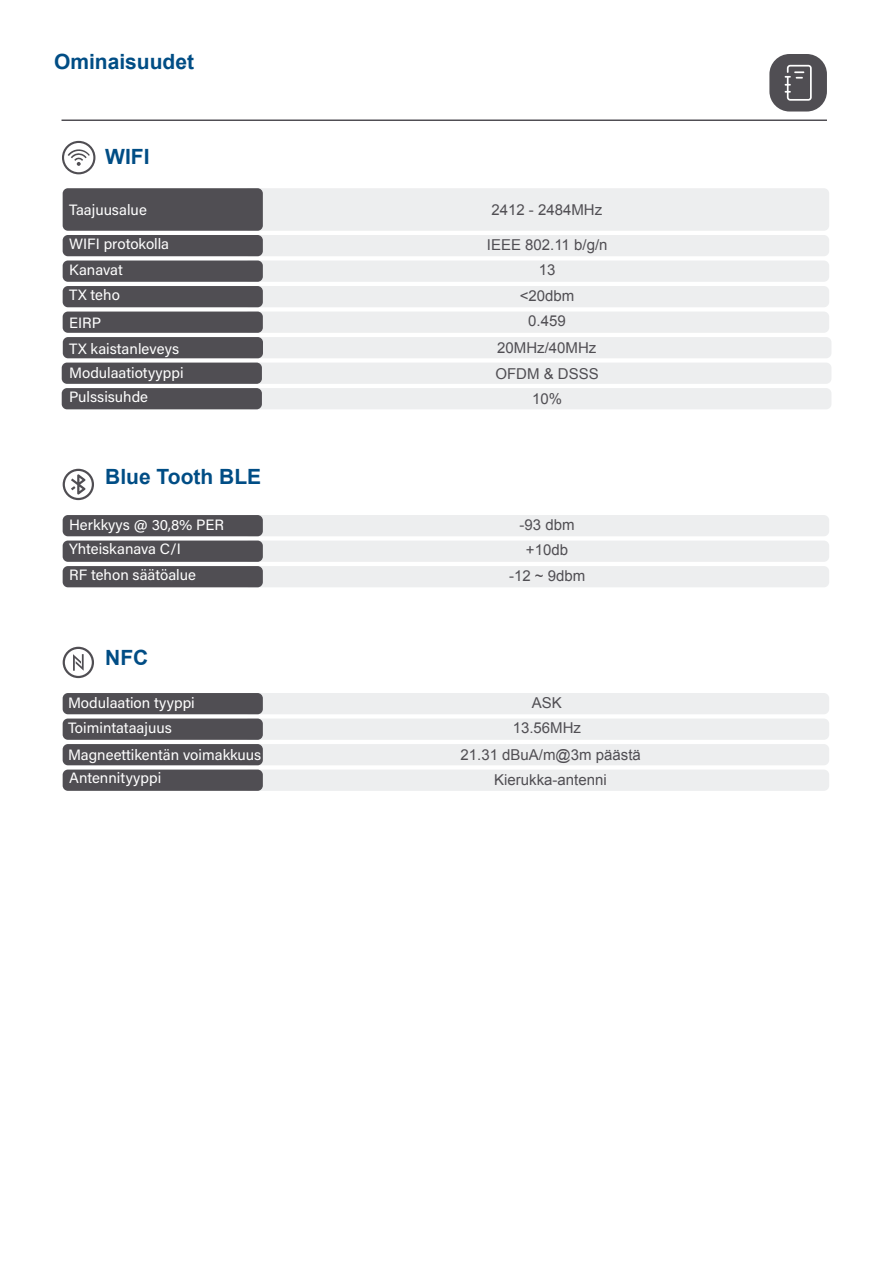
<style>
.page{position:relative;width:893px;height:1263px;background:#fff}
.page>*{position:absolute;margin:0;border:0;box-sizing:border-box;transform-origin:0 0}
.t1{font:700 21px "Arial";color:#004d85}
.t2{font:15px/25.5px "Acumin Variable Concept";color:#fff}
.t3{font:15px/25.5px "Arial";color:#504e53;text-align:center}
</style>
<div class="page">
<div style="left:769px;top:54px;width:58px;height:58px;background:#504e53;border-radius:20px"></div>
<hr style="left:62px;top:119px;width:765px;height:2px;background:#504e53">
<svg style="left:785px;top:65px;width:27px;height:36px"></svg>
<div style="left:244px;top:515px;width:585px;height:21px;background:#edeeef;border-radius:5px"></div>
<div style="left:244px;top:540px;width:585px;height:22px;background:#edeeef;border-radius:5px"></div>
<div style="left:244px;top:566px;width:585px;height:21px;background:#edeeef;border-radius:5px"></div>
<div style="left:63px;top:515px;width:200px;height:21px;background:#504e53;border-radius:5px"></div>
<div style="left:63px;top:540px;width:200px;height:22px;background:#504e53;border-radius:5px"></div>
<div style="left:63px;top:566px;width:200px;height:21px;background:#504e53;border-radius:5px"></div>
<svg style="left:63px;top:469px;width:31px;height:31px"></svg>
<div style="left:244px;top:188px;width:585px;height:43px;background:#edeeef;border-radius:5px"></div>
<div style="left:244px;top:235px;width:585px;height:21px;background:#edeeef;border-radius:5px"></div>
<div style="left:244px;top:260px;width:585px;height:22px;background:#edeeef;border-radius:5px"></div>
<div style="left:244px;top:286px;width:585px;height:21px;background:#edeeef;border-radius:5px"></div>
<div style="left:244px;top:312px;width:585px;height:21px;background:#edeeef;border-radius:5px"></div>
<div style="left:63px;top:188px;width:200px;height:43px;background:#504e53;border-radius:5px"></div>
<div style="left:63px;top:235px;width:200px;height:21px;background:#504e53;border-radius:5px"></div>
<div style="left:63px;top:260px;width:200px;height:22px;background:#504e53;border-radius:5px"></div>
<div style="left:63px;top:286px;width:200px;height:21px;background:#504e53;border-radius:5px"></div>
<div style="left:63px;top:312px;width:200px;height:21px;background:#504e53;border-radius:5px"></div>
<svg style="left:68px;top:149px;width:22px;height:17px"></svg>
<div style="left:62px;top:141px;width:33px;height:33px;border:2px solid #504e53;border-radius:50%"></div>
<div style="left:246px;top:337px;width:585px;height:21px;background:#edeeef;border-radius:5px"></div>
<div style="left:246px;top:363px;width:585px;height:21px;background:#edeeef;border-radius:5px"></div>
<div style="left:246px;top:388px;width:585px;height:21px;background:#edeeef;border-radius:5px"></div>
<div style="left:63px;top:337px;width:200px;height:21px;background:#504e53;border-radius:5px"></div>
<div style="left:62px;top:363px;width:200px;height:21px;background:#504e53;border-radius:5px"></div>
<div style="left:62px;top:388px;width:200px;height:21px;background:#504e53;border-radius:5px"></div>
<div style="left:244px;top:693px;width:585px;height:21px;background:#edeeef;border-radius:5px"></div>
<div style="left:244px;top:718px;width:585px;height:22px;background:#edeeef;border-radius:5px"></div>
<div style="left:244px;top:744px;width:585px;height:21px;background:#edeeef;border-radius:5px"></div>
<div style="left:244px;top:769px;width:585px;height:22px;background:#edeeef;border-radius:5px"></div>
<div style="left:63px;top:693px;width:200px;height:21px;background:#504e53;border-radius:5px"></div>
<div style="left:63px;top:718px;width:200px;height:22px;background:#504e53;border-radius:5px"></div>
<div style="left:63px;top:744px;width:200px;height:21px;background:#504e53;border-radius:5px"></div>
<div style="left:63px;top:769px;width:200px;height:22px;background:#504e53;border-radius:5px"></div>
<svg style="left:63px;top:647px;width:31px;height:31px"></svg>
<h1 class="t1" style="left:54px;top:48px;width:142px">Ominaisuudet</h1>
<h1 class="t1" style="left:105px;top:143px;width:46px">WIFI</h1>
<p class="t2" style="left:69px;top:196px;width:79px">Taajuusalue</p>
<p class="t2" style="left:69px;top:231px;width:102px">WIFI protokolla<br>Kanavat<br>TX teho</p>
<p class="t2" style="left:69px;top:309px;width:112px;line-height:26.2px">EIRP<br>TX kaistanleveys</p>
<p class="t2" style="left:69px;top:360px;width:116px;line-height:24.2px">Modulaatiotyyppi<br>Pulssisuhde</p>
<h1 class="t1" style="left:105px;top:463px;width:157px">Blue Tooth BLE</h1>
<p class="t2" style="left:69px;top:511px;width:157px;line-height:25px">Herkkyys @ 30,8% PER<br>Yhteiskanava C/I<br>RF tehon säätöalue</p>
<h1 class="t1" style="left:105px;top:644px;width:45px">NFC</h1>
<p class="t2" style="left:68px;top:689px;width:128px">Modulaation tyyppi<br>Toimintataajuus</p>
<p class="t2" style="left:68px;top:743px;width:195px;line-height:23.1px">Magneettikentän voimakkuus<br>Antennityyppi</p>
<p class="t3" style="left:491px;top:197px;width:112px">2412 - 2484MHz</p>
<p class="t3" style="left:487px;top:232px;width:122px">IEEE 802.11 b/g/n<br>13<br>&lt;20dbm<br>0.459</p>
<p class="t3" style="left:495px;top:335px;width:105px">20MHz/40MHz<br>OFDM &amp; DSSS<br>10%</p>
<p class="t3" style="left:509px;top:512px;width:78px">-93 dbm +10db<br>-12 ~ 9dbm</p>
<p class="t3" style="left:513px;top:690px;width:70px">ASK<br>13.56MHz</p>
<p class="t3" style="left:460px;top:743px;width:182px;line-height:24.9px">21.31 dBuA/m@3m päästä<br>Kierukka-antenni</p>
</div>
